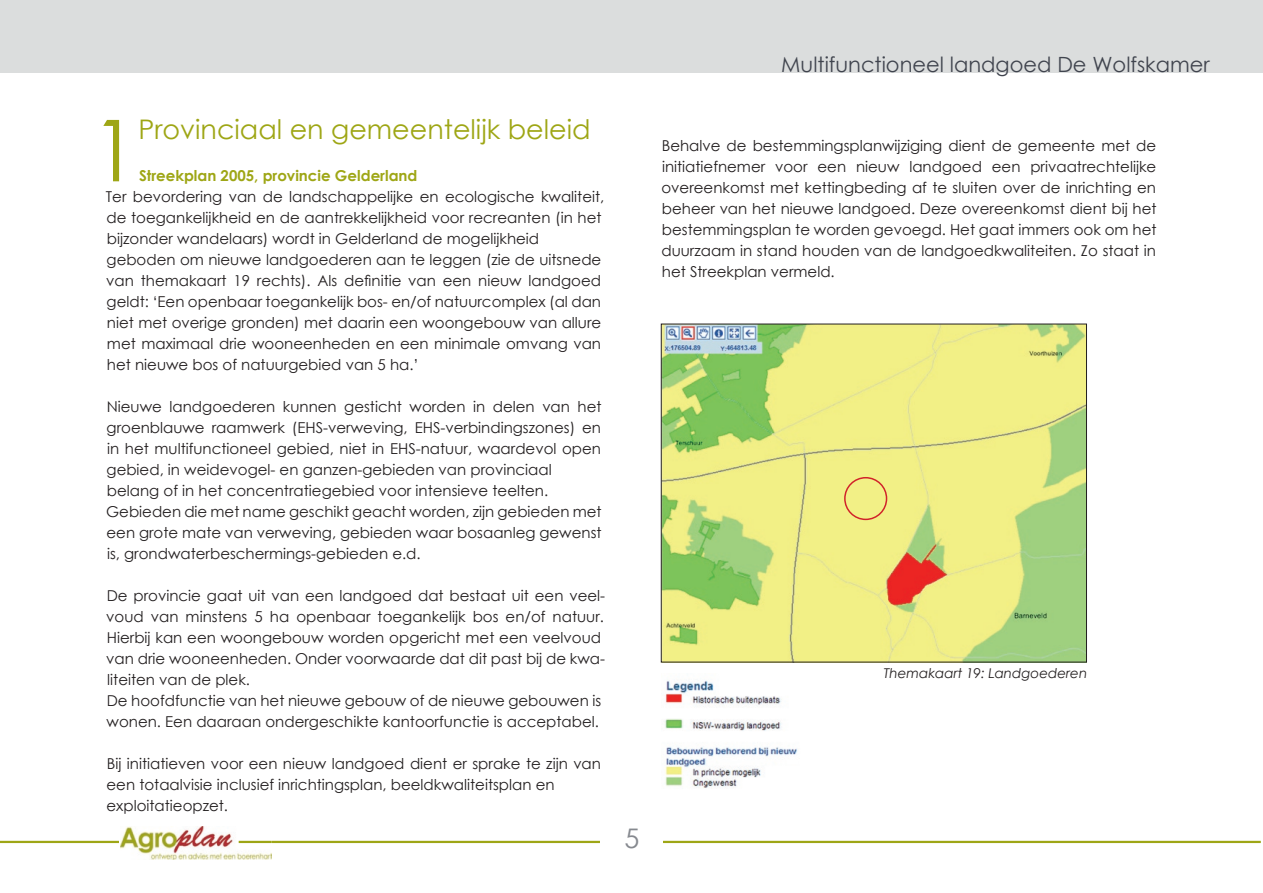
<style>
.page{position:relative;width:1263px;height:893px;background:#fff}
.page>*{position:absolute;margin:0;border:0;box-sizing:border-box;transform-origin:0 0}
.t1{font:85.5px "Century Gothic";color:#9ea615}
.t2{font:27px "Century Gothic";color:#9ea615}
.t3{font:27px "Century Gothic";color:#86898f}
.t4{font:21px "Century Gothic";color:#40444e}
.t5{font:15px/21px "Century Gothic";color:#231f20}
.t6{font:700 15px "Century Gothic";color:#9ea615}
.t7{font:italic 13.5px "Century Gothic";color:#231f20}
</style>
<div class="page">
<hr style="left:0;top:841px;width:1261px;height:2px;background:#9ea616">
<div style="left:600px;top:828px;width:63px;height:30px;background:#fff"></div>
<img style="left:121px;top:826px;width:150px;height:33px">
<hr style="left:239px;top:841px;width:33px;height:2px;background:#9da515">
<div style="left:0;top:0;width:1263px;height:72px;background:#dbdddd"></div>
<img style="left:665px;top:680px;width:133px;height:108px">
<img style="left:663px;top:326px;width:422px;height:334px">
<div style="left:661px;top:324px;width:426px;height:338px;border:1px solid #231f20"></div>
<div style="left:844px;top:477px;width:43px;height:43px;border:2px solid #d1232a;border-radius:50%"></div>
<h1 class="t1" style="left:91px;top:91px;width:49px">1</h1>
<h2 class="t2" style="left:138px;top:111px;width:454px">Provinciaal en gemeentelijk beleid</h2>
<p class="t6" style="left:139px;top:164px;width:280px">Streekplan 2005, provincie Gelderland</p>
<p class="t5" style="left:106px;top:186px;width:500px">Ter bevordering van de landschappelijke en ecologische kwaliteit, de toegankelijkheid en de aantrekkelijkheid voor recreanten (in het bijzonder wandelaars) wordt in Gelderland de mogelijkheid geboden om nieuwe landgoederen aan te leggen (zie de uitsnede van themakaart 19 rechts). Als definitie van een nieuw landgoed geldt: ‘Een openbaar toegankelijk bos- en/of natuurcomplex (al dan niet met overige gronden) met daarin een woongebouw van allure met maximaal drie wooneenheden en een minimale omvang van het nieuwe bos of natuurgebied van 5 ha.’</p>
<p class="t5" style="left:106px;top:396px;width:497px">Nieuwe landgoederen kunnen gesticht worden in delen van het groenblauwe raamwerk (EHS-verweving, EHS-verbindingszones) en in het multifunctioneel gebied, niet in EHS-natuur, waardevol open gebied, in weidevogel- en ganzen-gebieden van provinciaal belang of in het concentratiegebied voor intensieve teelten.<br>Gebieden die met name geschikt geacht worden, zijn gebieden met een grote mate van verweving, gebieden waar bosaanleg gewenst is, grondwaterbeschermings-gebieden e.d.</p>
<p class="t5" style="left:106px;top:585px;width:500px">De provincie gaat uit van een landgoed dat bestaat uit een veel&shy;voud van minstens 5 ha openbaar toegankelijk bos en/of natuur.<br>Hierbij kan een woongebouw worden opgericht met een veelvoud van drie wooneenheden. Onder voorwaarde dat dit past bij de kwa&shy;liteiten van de plek.<br>De hoofdfunctie van het nieuwe gebouw of de nieuwe gebouwen is wonen. Een daaraan ondergeschikte kantoorfunctie is acceptabel.</p>
<p class="t5" style="left:107px;top:753px;width:496px">Bij initiatieven voor een nieuw landgoed dient er sprake te zijn van een totaalvisie inclusief inrichtingsplan, beeldkwaliteitsplan en exploitatieopzet.</p>
<h2 class="t3" style="left:624px;top:819px;width:16px">5</h2>
<h3 class="t4" style="left:781px;top:50px;width:430px">Multifunctioneel landgoed De Wolfskamer</h3>
<p class="t5" style="left:661px;top:135px;width:497px;text-align:justify">Behalve de bestemmingsplanwijziging dient de gemeente met de initiatiefnemer voor een nieuw landgoed een privaatrechtelijke overeenkomst met kettingbeding af te sluiten over de inrichting en beheer van het nieuwe landgoed. Deze overeenkomst dient bij het bestemmingsplan te worden gevoegd. Het gaat immers ook om het duurzaam in stand houden van de landgoedkwaliteiten. Zo staat in het Streekplan vermeld.</p>
<p class="t7" style="left:884px;top:663px;width:205px">Themakaart 19: Landgoederen</p>
</div>
